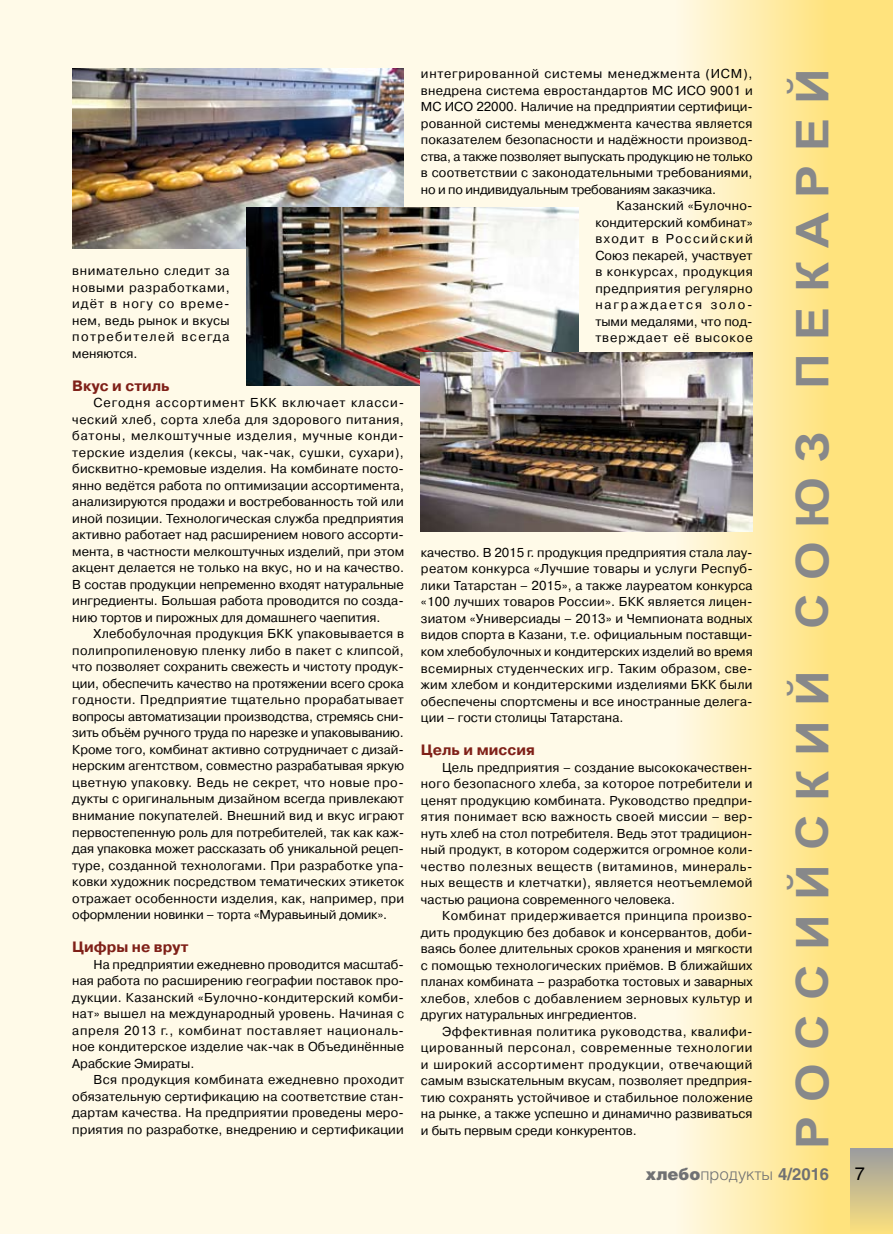
<style>
.page{position:relative;width:893px;height:1234px;background:#fff}
.page>*{position:absolute;margin:0;border:0;box-sizing:border-box;transform-origin:0 0}
.t1{font:700 45px "Arial";letter-spacing:.285em;color:#87888a;scale:1.1 1}
.t2{font:18px "Helios";color:#000}
.t3{font:300 16.5px "Helios";color:#707173}
.t4{font:700 15px "Pragmatica C";color:#7f2018}
.t5{font:12.9px/16.5px "Pragmatica C";letter-spacing:.01em;color:#000;text-align:justify}
.t6{font:12.9px "Pragmatica C";letter-spacing:-.02em;color:#000}
.t7{font:12.9px "Pragmatica C";letter-spacing:.055em;color:#000}
.t8{font:12.9px "Pragmatica C";letter-spacing:.045em;color:#000}
.t9{font:12.9px "Pragmatica C";letter-spacing:.035em;color:#000}
.t10{font:12.9px "Pragmatica C";letter-spacing:.07em;color:#000}
.t11{font:12.9px "Pragmatica C";letter-spacing:.11em;color:#000}
.t12{font:12.9px "Pragmatica C";letter-spacing:.145em;color:#000}
.s1{font-weight:900}
.s2{font-weight:700}
</style>
<div class="page">
<div style="left:0;top:0;width:893px;height:1233px;background:#fffae8"></div>
<div style="left:829px;top:0;width:64px;height:1233px;background:#ffe37d"></div>
<div style="left:676px;top:0;width:153px;height:1233px;background:linear-gradient(to right,#fff9e7,#ffe37d)"></div>
<div style="left:850px;top:1148px;width:43px;height:85px;background:linear-gradient(to bottom,#9b9c9f,#fce07d)"></div>
<img style="left:72px;top:68px;width:332px;height:180px">
<img style="left:247px;top:207px;width:331px;height:179px">
<img style="left:421px;top:352px;width:332px;height:179px">
<p class="t5" style="left:72px;top:262px;width:159px">внимательно следит за новыми разработками, идёт в ногу со време&shy;нем, ведь рынок и вкусы потребителей всегда меняются.</p>
<p class="t4" style="left:72px;top:377px;width:99px">Вкус и стиль</p>
<p class="t5" style="left:72px;top:394px;width:333px;text-indent:21px">Сегодня ассортимент БКК включает класси&shy;ческий хлеб, сорта хлеба для здорового питания, батоны, мелкоштучные изделия, мучные конди&shy;терские изделия (кексы, чак-чак, сушки, сухари), бисквитно-кремовые изделия. На комбинате посто&shy;янно ведётся работа по оптимизации ассортимента, анализируются продажи и востребованность той или иной позиции. Технологическая служба предприятия активно работает над расширением нового ассорти&shy;мента, в частности мелкоштучных изделий, при этом акцент делается не только на вкус, но и на качество.<br>В состав продукции непременно входят натуральные ингредиенты. Большая работа проводится по созда&shy;нию тортов и пирожных для домашнего чаепития.</p>
<p class="t5" style="left:72px;top:625px;width:333px;text-indent:21px">Хлебобулочная продукция БКК упаковывается в полипропиленовую пленку либо в пакет с клипсой, что позволяет сохранить свежесть и чистоту продук&shy;ции, обеспечить качество на протяжении всего срока годности. Предприятие тщательно прорабатывает вопросы автоматизации производства, стремясь сни&shy;зить объём ручного труда по нарезке и упаковыванию.<br>Кроме того, комбинат активно сотрудничает с дизай&shy;нерским агентством, совместно разрабатывая яркую цветную упаковку. Ведь не секрет, что новые про&shy;дукты с оригинальным дизайном всегда привлекают внимание покупателей. Внешний вид и вкус играют первостепенную роль для потребителей, так как каж&shy;дая упаковка может рассказать об уникальной рецеп&shy;туре, созданной технологами. При разработке упа&shy;ковки художник посредством тематических этикеток отражает особенности изделия, как, например, при оформлении новинки – торта «Муравьиный домик».</p>
<p class="t4" style="left:72px;top:938px;width:118px">Цифры не врут</p>
<p class="t5" style="left:72px;top:955px;width:333px;text-indent:21px">На предприятии ежедневно проводится масштаб&shy;ная работа по расширению географии поставок про&shy;дукции. Казанский «Булочно-кондитерский комби&shy;нат» вышел на международный уровень. Начиная с апреля 2013 г., комбинат поставляет националь&shy;ное кондитерское изделие чак-чак в Объединённые Арабские Эмираты.</p>
<p class="t5" style="left:72px;top:1071px;width:333px;text-indent:21px">Вся продукция комбината ежедневно проходит обязательную сертификацию на соответствие стан&shy;дартам качества. На предприятии проведены меро&shy;приятия по разработке, внедрению и сертификации</p>
<p class="t7" style="left:421px;top:67px;width:333px">интегрированной системы менеджмента (ИСМ),</p>
<p class="t5" style="left:421px;top:82px;width:333px">внедрена система евростандартов МС ИСО 9001 и</p>
<p class="t5" style="left:421px;top:99px;width:333px">МС ИСО 22000. Наличие на предприятии сертифици-</p>
<p class="t5" style="left:421px;top:115px;width:333px">рованной системы менеджмента качества является</p>
<p class="t5" style="left:421px;top:132px;width:333px">показателем безопасности и надёжности производ-</p>
<p class="t6" style="left:421px;top:149px;width:333px">ства, а также позволяет выпускать продукцию не только</p>
<p class="t5" style="left:421px;top:165px;width:333px">в соответствии с законодательными требованиями,</p>
<p class="t6" style="left:421px;top:182px;width:297px">но и по индивидуальным требованиям заказчика.</p>
<p class="t5" style="left:617px;top:198px;width:138px">Казанский «Булочно-</p>
<p class="t5" style="left:595px;top:214px;width:159px">кондитерский комбинат»</p>
<p class="t11" style="left:595px;top:232px;width:159px">входит в Российский</p>
<p class="t5" style="left:595px;top:247px;width:159px">Союз пекарей, участвует</p>
<p class="t8" style="left:595px;top:265px;width:159px">в конкурсах, продукция</p>
<p class="t9" style="left:595px;top:281px;width:159px">предприятия регулярно</p>
<p class="t12" style="left:595px;top:298px;width:159px">награждается золо-</p>
<p class="t5" style="left:595px;top:313px;width:159px">тыми медалями, что под-</p>
<p class="t10" style="left:595px;top:331px;width:159px">тверждает её высокое</p>
<p class="t5" style="left:421px;top:544px;width:333px;text-align:left">качество. В 2015 г. продукция предприятия стала лау&shy;реатом конкурса «Лучшие товары и услуги Респуб&shy;лики Татарстан – 2015», а также лауреатом конкурса «100 лучших товаров России». БКК является лицен&shy;зиатом «Универсиады – 2013» и Чемпионата водных видов спорта в Казани, т.е. официальным поставщи&shy;ком хлебобулочных и кондитерских изделий во время всемирных студенческих игр. Таким образом, све&shy;жим хлебом и кондитерскими изделиями БКК были обеспечены спортсмены и все иностранные делега&shy;ции – гости столицы Татарстана.</p>
<p class="t4" style="left:421px;top:741px;width:115px">Цель и миссия</p>
<p class="t5" style="left:421px;top:759px;width:333px;text-indent:21px">Цель предприятия – создание высококачествен&shy;ного безопасного хлеба, за которое потребители и ценят продукцию комбината. Руководство предпри&shy;ятия понимает всю важность своей миссии – вер&shy;нуть хлеб на стол потребителя. Ведь этот традицион&shy;ный продукт, в котором содержится огромное коли&shy;чество полезных веществ (витаминов, минераль&shy;ных веществ и клетчатки), является неотъемлемой частью рациона современного человека.</p>
<p class="t5" style="left:421px;top:907px;width:333px;text-indent:21px">Комбинат придерживается принципа произво&shy;дить продукцию без добавок и консервантов, доби&shy;ваясь более длительных сроков хранения и мягкости с помощью технологических приёмов. В ближайших планах комбината – разработка тостовых и заварных хлебов, хлебов с добавлением зерновых культур и других натуральных ингредиентов.</p>
<p class="t5" style="left:421px;top:1023px;width:333px;text-indent:21px">Эффективная политика руководства, квалифи&shy;цированный персонал, современные технологии и широкий ассортимент продукции, отвечающий самым взыскательным вкусам, позволяет предприя&shy;тию сохранять устойчивое и стабильное положение на рынке, а также успешно и динамично развиваться и быть первым среди конкурентов.</p>
<h1 class="t1" style="left:783px;top:1148px;width:983px;rotate:-90deg">РОССИЙСКИЙ СОЮЗ ПЕКАРЕЙ</h1>
<p class="t3" style="left:645px;top:1164px;width:185px"><span class="s1">хле-бо-</span>про-дук-ты <span class="s2">4/2016</span></p>
<h2 class="t2" style="left:855px;top:1162px;width:12px">7</h2>
</div>
